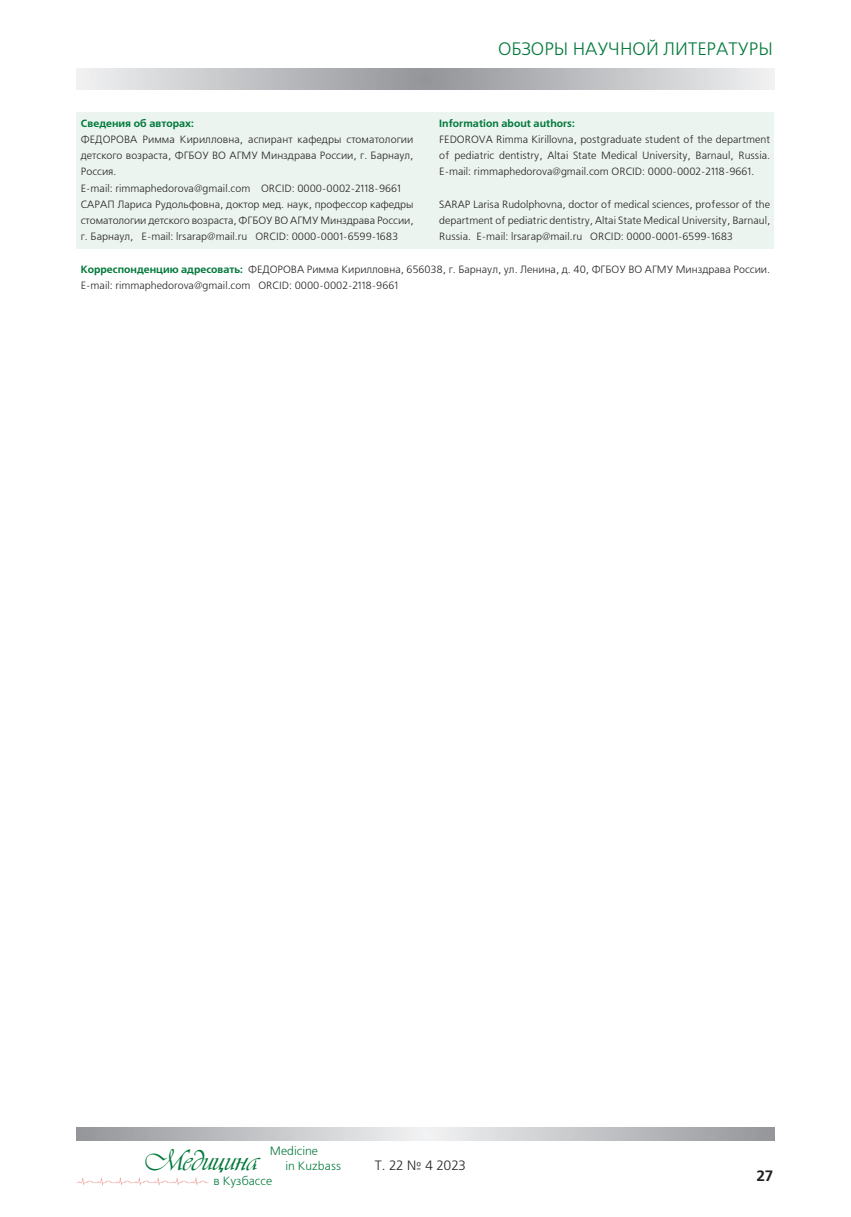
<style>
.page{position:relative;width:851px;height:1217px;background:#fff}
.page>*{position:absolute;margin:0;border:0;box-sizing:border-box;transform-origin:0 0}
.t1{font:30px "Vivaldi DCL";color:#00783a}
.t2{font:18px "Free Set C";color:#00783a}
.t3{font:700 15px "Free Set C";color:#231f20}
.t4{font:13.5px "Free Set C";color:#231f20}
.t5{font:12px/15px "Free Set C";color:#00783a}
.t6{font:10.5px/16.2px "Free Set C";color:#231f20}
.t7{font:700 10.5px "Free Set C";color:#00783a}
.s1{font-weight:700;color:#00783a}
</style>
<div class="page">
<svg style="left:77px;top:68px;width:697px;height:21px;background:#c1c2c5"></svg>
<svg style="left:77px;top:1127px;width:697px;height:13px;background:#c2c3c5"></svg>
<img style="left:76px;top:1177px;width:133px;height:9px">
<div style="left:77px;top:113px;width:349px;height:136px;background:#ebf4ef"></div>
<div style="left:426px;top:113px;width:348px;height:136px;background:#ebf4ef"></div>
<h2 class="t2" style="left:498px;top:40px;width:276px">ОБЗОРЫ НАУЧНОЙ ЛИТЕРАТУРЫ</h2>
<p class="t7" style="left:81px;top:117px;width:115px">Сведения об авторах:</p>
<p class="t6" style="left:81px;top:132px;width:334px">ФЕДОРОВА Римма Кирилловна, аспирант кафедры стоматологии детского возраста, ФГБОУ ВО АГМУ Минздрава России, г. Барнаул, Россия.<br>E-mail: rimmaphedorova@gmail.com ORCID: 0000-0002-2118-9661<br>САРАП Лариса Рудольфовна, доктор мед. наук, профессор кафедры стоматологии детского возраста, ФГБОУ ВО АГМУ Минздрава России, г. Барнаул, E-mail: lrsarap@mail.ru ORCID: 0000-0001-6599-1683</p>
<p class="t7" style="left:439px;top:117px;width:137px">Information about authors:</p>
<p class="t6" style="left:439px;top:132px;width:332px;text-align:justify">FEDOROVA Rimma Kirillovna, postgraduate student of the department of pediatric dentistry, Altai State Medical University, Barnaul, Russia.<br>E-mail: rimmaphedorova@gmail.com ORCID: 0000-0002-2118-9661.</p>
<p class="t6" style="left:439px;top:197px;width:332px;text-align:justify">SARAP Larisa Rudolphovna, doctor of medical sciences, professor of the department of pediatric dentistry, Altai State Medical University, Barnaul, Russia. E-mail: lrsarap@mail.ru ORCID: 0000-0001-6599-1683</p>
<p class="t6" style="left:81px;top:261px;width:690px"><span class="s1">Корреспонденцию адресовать:</span> ФЕДОРОВА Римма Кирилловна, 656038, г. Барнаул, ул. Ленина, д. 40, ФГБОУ ВО АГМУ Минздрава России.<br>E-mail: rimmaphedorova@gmail.com ORCID: 0000-0002-2118-9661</p>
<p class="t5" style="left:285px;top:1143px;width:57px;text-indent:-15px">Medicine<br>in Kuzbass</p>
<h1 class="t1" style="left:146px;top:1143px;width:114px">Медицина</h1>
<p class="t4" style="left:375px;top:1157px;width:93px">T. 22 № 4 2023</p>
<p class="t5" style="left:213px;top:1173px;width:60px">в Кузбассе</p>
<h3 class="t3" style="left:756px;top:1166px;width:18px">27</h3>
</div>
